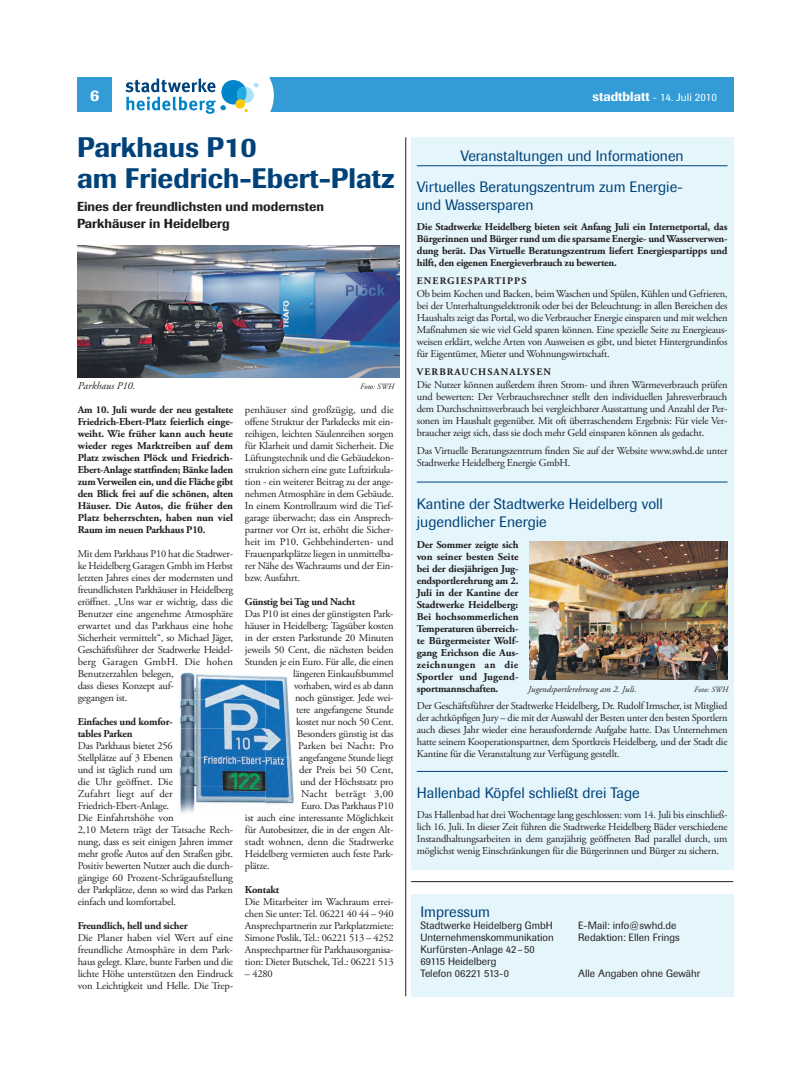
<style>
.page{position:relative;width:811px;height:1074px;background:#fff}
.page>*{position:absolute;margin:0;border:0;box-sizing:border-box;transform-origin:0 0}
.t1{font:500 28px/31px "Imago";color:#004279}
.t2{font:500 16px "Imago BQ";color:#fff}
.t3{font:15px/18px "Imago BQ";color:#004279}
.t4{font:500 13px "Imago";color:#231f20}
.t5{font:11px "Imago BQ";color:#fff}
.t6{font:10.5px/12px "Adobe Garamond Pro";letter-spacing:-.02em;color:#231f20;text-align:justify}
.t7{font:700 10.5px/12px "Adobe Garamond Pro";letter-spacing:-.02em;color:#231f20;text-align:justify}
.t8{font:10.5px/12px "Imago";color:#231f20}
.t9{font:10.5px "Adobe Garamond Pro";color:#231f20}
.t10{font:10.5px "Adobe Garamond Pro";letter-spacing:.01em;color:#231f20}
.t11{font:10.5px "Adobe Garamond Pro";letter-spacing:.025em;color:#231f20}
.t12{font:italic 10.5px "Adobe Garamond Pro";color:#231f20}
.t13{font:700 10px "Adobe Garamond Pro";letter-spacing:.115em;color:#231f20}
.t14{font:italic 9px "Adobe Garamond Pro";color:#231f20}
.t15{font:italic 8px "Adobe Garamond Pro";color:#231f20}
.s1{font-weight:500;font-size:13px}
</style>
<div class="page">
<hr style="left:405px;top:137px;width:1px;height:859px;background:#231f20">
<div style="left:411px;top:137px;width:321px;height:732px;background:#e5f5fc"></div>
<hr style="left:416px;top:165px;width:311px;height:1px;background:#004279">
<div style="left:411px;top:894px;width:321px;height:102px;background:#e5f5fc"></div>
<hr style="left:411px;top:881px;width:321px;height:1px;background:#231f20">
<hr style="left:416px;top:481px;width:311px;height:1px;background:#004279">
<hr style="left:416px;top:771px;width:311px;height:1px;background:#004279">
<div style="left:123px;top:78px;width:609px;height:34px;background:#339cd7"></div>
<div style="left:78px;top:78px;width:34px;height:34px;background:#339cd7"></div>
<div style="left:244px;top:71px;width:30px;height:49px;background:#fff;border-radius:50%"></div>
<div style="left:121px;top:75px;width:147px;height:54px;background:#fff"></div>
<svg style="left:125px;top:78px;width:133px;height:36px"></svg>
<img style="left:78px;top:245px;width:321px;height:132px">
<img style="left:179px;top:672px;width:86px;height:142px">
<img style="left:265px;top:676px;width:27px;height:81px">
<img style="left:265px;top:757px;width:29px;height:47px">
<img style="left:529px;top:541px;width:198px;height:138px">
<p class="t2" style="left:90px;top:85px;width:11px">6</p>
<p class="t5" style="left:592px;top:90px;width:126px"><span class="s1">stadtblatt</span> - 14. Juli 2010</p>
<p class="t1" style="left:77px;top:132px;width:319px">Parkhaus P10<br>am Friedrich-Ebert-Platz</p>
<p class="t4" style="left:77px;top:199px;width:248px">Eines der freundlichsten und modernsten</p>
<h3 class="t4" style="left:77px;top:216px;width:154px">Parkhäuser in Heidelberg</h3>
<p class="t3" style="left:460px;top:147px;width:224px">Veranstaltungen und Informationen</p>
<h3 class="t3" style="left:416px;top:177px;width:268px">Virtuelles Beratungszentrum zum Energie&shy;und Wassersparen</h3>
<p class="t7" style="left:416px;top:221px;width:312px">Die Stadtwerke Heidelberg bieten seit Anfang Juli ein Internetportal, das Bürgerinnen und Bürger rund um die sparsame Energie- und Wasserverwen&shy;dung berät. Das Virtuelle Beratungszentrum liefert Energiespartipps und hilft, den eigenen Energieverbrauch zu bewerten.</p>
<p class="t13" style="left:417px;top:275px;width:111px">ENERGIESPARTIPPS</p>
<p class="t6" style="left:416px;top:288px;width:312px">Ob beim Kochen und Backen, beim Waschen und Spülen, Kühlen und Gefrieren, bei der Unterhaltungselektronik oder bei der Beleuchtung: in allen Bereichen des Haushalts zeigt das Portal, wo die Verbraucher Energie einsparen und mit welchen Maßnahmen sie wie viel Geld sparen können. Eine spezielle Seite zu Energieaus&shy;weisen erklärt, welche Arten von Ausweisen es gibt, und bietet Hintergrundinfos für Eigentümer, Mieter und Wohnungswirtschaft.</p>
<p class="t13" style="left:417px;top:366px;width:135px">VERBRAUCHSANALYSEN</p>
<p class="t6" style="left:416px;top:379px;width:312px">Die Nutzer können außerdem ihren Strom- und ihren Wärmeverbrauch prüfen und bewerten: Der Verbrauchsrechner stellt den individuellen Jahresverbrauch dem Durchschnittsverbrauch bei vergleichbarer Ausstattung und Anzahl der Per&shy;sonen im Haushalt gegenüber. Mit oft überraschendem Ergebnis: Für viele Ver&shy;braucher zeigt sich, dass sie doch mehr Geld einsparen können als gedacht.</p>
<p class="t6" style="left:416px;top:445px;width:312px">Das Virtuelle Beratungszentrum finden Sie auf der Website www.swhd.de unter<br>Stadtwerke Heidelberg Energie GmbH.</p>
<h3 class="t3" style="left:416px;top:495px;width:247px">Kantine der St adtwerke Heidelberg voll jugendlicher Energie</h3>
<p class="t7" style="left:416px;top:539px;width:103px">Der Sommer zeigte sich von seiner besten Seite bei der diesjährigen Jug&shy;endsportlerehrung am 2.<br>Juli in der Kantine der Stadtwerke Heidelberg:<br>Bei hochsommerlichen Temperaturen überreich&shy;te Bürgermeister Wolf&shy;gang Erichson die Aus&shy;zeichnungen an die Sportler und Jugend&shy;sportmannschaften.</p>
<p class="t6" style="left:416px;top:700px;width:312px">Der Geschäftsführer der Stadtwerke Heidelberg, Dr. Rudolf Irmscher, ist Mitglied der achtköpfigen Jury – die mit der Auswahl der Besten unter den besten Sportlern auch dieses Jahr wieder eine herausfordernde Aufgabe hatte. Das Unternehmen hatte seinem Kooperationspartner, dem Sportkreis Heidelberg, und der Stadt die Kantine für die Veranstaltung zur Verfügung gestellt.</p>
<p class="t12" style="left:78px;top:380px;width:59px">Parkhaus P10.</p>
<p class="t15" style="left:360px;top:382px;width:35px">Foto: SWH</p>
<p class="t7" style="left:78px;top:404px;width:157px">Am 10. Juli wurde der neu gestaltete Friedrich-Ebert-Platz feierlich einge&shy;weiht. Wie früher kann auch heute wieder reges Marktreiben auf dem Platz zwischen Plöck und Friedrich-Ebert-Anlage stattfinden; Bänke laden zum Verweilen ein, und die Fläche gibt den Blick frei auf die schönen, alten Häuser. Die Autos, die früher den Platz beherrschten, haben nun viel Raum im neuen Parkhaus P10.</p>
<p class="t6" style="left:78px;top:548px;width:157px">Mit dem Parkhaus P10 hat die Stadtwer&shy;ke Heidelberg Garagen Gmbh im Herbst letzten Jahres eines der modernsten und freundlichsten Parkhäuser in Heidelberg eröffnet. „Uns war er wichtig, dass die Benutzer eine angenehme Atmosphäre erwartet und das Parkhaus eine hohe Sicherheit vermittelt“, so Michael Jäger, Geschäftsführer der Stadtwerke Heidel&shy;berg Garagen GmbH. Die hohen</p>
<p class="t6" style="left:245px;top:404px;width:150px">penhäuser sind großzügig, und die offene Struktur der Parkdecks mit ein&shy;reihigen, leichten Säulenreihen sorgen für Klarheit und damit Sicherheit. Die Lüftungstechnik und die Gebäudekon&shy;struktion sichern eine gute Luftzirkula&shy;tion - ein weiterer Beitrag zu der ange&shy;nehmen Atmosphäre in dem Gebäude.<br>In einem Kontrollraum wird die Tief&shy;garage überwacht; dass ein Ansprech&shy;partner vor Ort ist, erhöht die Sicher&shy;heit im P10. Gehbehinderten- und Frauenparkplätze liegen in unmittelba&shy;rer Nähe des Wachraums und der Ein&shy;bzw. Ausfahrt.</p>
<p class="t7" style="left:245px;top:596px;width:112px">Günstig bei Tag und Nacht</p>
<p class="t6" style="left:245px;top:608px;width:150px">Das P10 ist eines der günstigsten Park&shy;häuser in Heidelberg: Tagsüber kosten in der ersten Parkstunde 20 Minuten jeweils 50 Cent, die nächsten beiden Stunden je ein Euro. Für alle, die einen</p>
<p class="t6" style="left:78px;top:668px;width:98px">Benutzerzahlen belegen,</p>
<p class="t6" style="left:293px;top:668px;width:102px">längeren Einkaufsbummel</p>
<p class="t6" style="left:78px;top:680px;width:98px">dass dieses Konzept auf-</p>
<p class="t6" style="left:294px;top:680px;width:101px">vorhaben, wird es ab dann</p>
<p class="t14" style="left:528px;top:683px;width:110px">Jugendsportlerehrung am 2. Juli.</p>
<p class="t15" style="left:694px;top:684px;width:35px">Foto: SWH</p>
<p class="t6" style="left:295px;top:692px;width:100px">noch günstiger. Jede wei-</p>
<p class="t6" style="left:296px;top:704px;width:99px">tere angefangene Stunde</p>
<p class="t6" style="left:78px;top:692px;width:51px">gegangen ist.</p>
<p class="t7" style="left:78px;top:716px;width:96px">Einfaches und komfor-</p>
<p class="t6" style="left:296px;top:716px;width:99px">kostet nur noch 50 Cent.</p>
<p class="t7" style="left:78px;top:728px;width:56px">tables Parken</p>
<p class="t6" style="left:297px;top:728px;width:98px">Besonders günstig ist das</p>
<p class="t6" style="left:78px;top:740px;width:97px">Das Parkhaus bietet 256</p>
<p class="t6" style="left:298px;top:740px;width:97px">Parken bei Nacht: Pro</p>
<p class="t6" style="left:78px;top:752px;width:96px">Stellplätze auf 3 Ebenen</p>
<p class="t6" style="left:299px;top:752px;width:96px">angefangene Stunde liegt</p>
<p class="t6" style="left:78px;top:764px;width:96px">und ist täglich rund um</p>
<p class="t6" style="left:299px;top:764px;width:96px">der Preis bei 50 Cent,</p>
<p class="t9" style="left:78px;top:776px;width:97px">die Uhr geöffnet. Die</p>
<p class="t6" style="left:300px;top:776px;width:95px">und der Höchstsatz pro</p>
<p class="t10" style="left:78px;top:788px;width:96px">Zufahrt liegt auf der</p>
<p class="t11" style="left:301px;top:788px;width:94px">Nacht beträgt 3,00</p>
<p class="t6" style="left:78px;top:800px;width:93px">Friedrich-Ebert-Anlage.</p>
<p class="t6" style="left:301px;top:800px;width:94px">Euro. Das Parkhaus P10</p>
<p class="t6" style="left:78px;top:812px;width:157px;text-align:left">Die Einfahrtshöhe von<br>2,10 Metern trägt der Tatsache Rech&shy;nung, dass es seit einigen Jahren immer mehr große Autos auf den Straßen gibt.<br>Positiv bewerten Nutzer auch die durch&shy;gängige 60 Prozent-Schrägaufstellung der Parkplätze, denn so wird das Parken einfach und komfortabel.</p>
<p class="t7" style="left:78px;top:920px;width:111px">Freundlich, hell und sicher</p>
<p class="t6" style="left:78px;top:932px;width:157px">Die Planer haben viel Wert auf eine freundliche Atmosphäre in dem Park&shy;haus gelegt. Klare, bunte Farben und die lichte Höhe unterstützen den Eindruck von Leichtigkeit und Helle. Die Trep-</p>
<h3 class="t3" style="left:416px;top:783px;width:224px">Hallenbad Köpfel schließt drei Tage</h3>
<p class="t6" style="left:416px;top:809px;width:312px">Das Hallenbad hat drei Wochentage lang geschlossen: vom 14. Juli bis einschließ&shy;lich 16. Juli. In dieser Zeit führen die Stadtwerke Heidelberg Bäder verschiedene Instandhaltungsarbeiten in dem ganzjährig geöffneten Bad parallel durch, um möglichst wenig Einschränkungen für die Bürgerinnen und Bürger zu sichern.</p>
<p class="t6" style="left:245px;top:812px;width:150px">ist auch eine interessante Möglichkeit für Autobesitzer, die in der engen Alt&shy;stadt wohnen, denn die Stadtwerke Heidelberg vermieten auch feste Park&shy;plätze.</p>
<p class="t7" style="left:245px;top:884px;width:36px">Kontakt</p>
<p class="t6" style="left:245px;top:896px;width:150px">Die Mitarbeiter im Wachraum errei&shy;chen Sie unter: Tel. 06221 40 44 – 940<br>Ansprechpartnerin zur Parkplatzmiete:<br>Simone Poslik, Tel.: 06221 513 – 4252<br>Ansprechpartner für Parkhausorganisa&shy;tion: Dieter Butschek, Tel.: 06221 513</p>
<p class="t6" style="left:245px;top:968px;width:29px">– 4280</p>
<h3 class="t3" style="left:420px;top:903px;width:71px">Impressum</h3>
<p class="t8" style="left:420px;top:920px;width:135px">Stadtwerke Heidelberg GmbH<br>Unternehmenskommunikation<br>Kurfürsten-Anlage 42 – 50<br>69115 Heidelberg<br>Telefon 06221 513-0</p>
<p class="t8" style="left:578px;top:920px;width:103px">E-Mail: info@swhd.de<br>Redaktion: Ellen Frings</p>
<p class="t8" style="left:578px;top:968px;width:123px">Alle Angaben ohne Gewähr</p>
</div>
